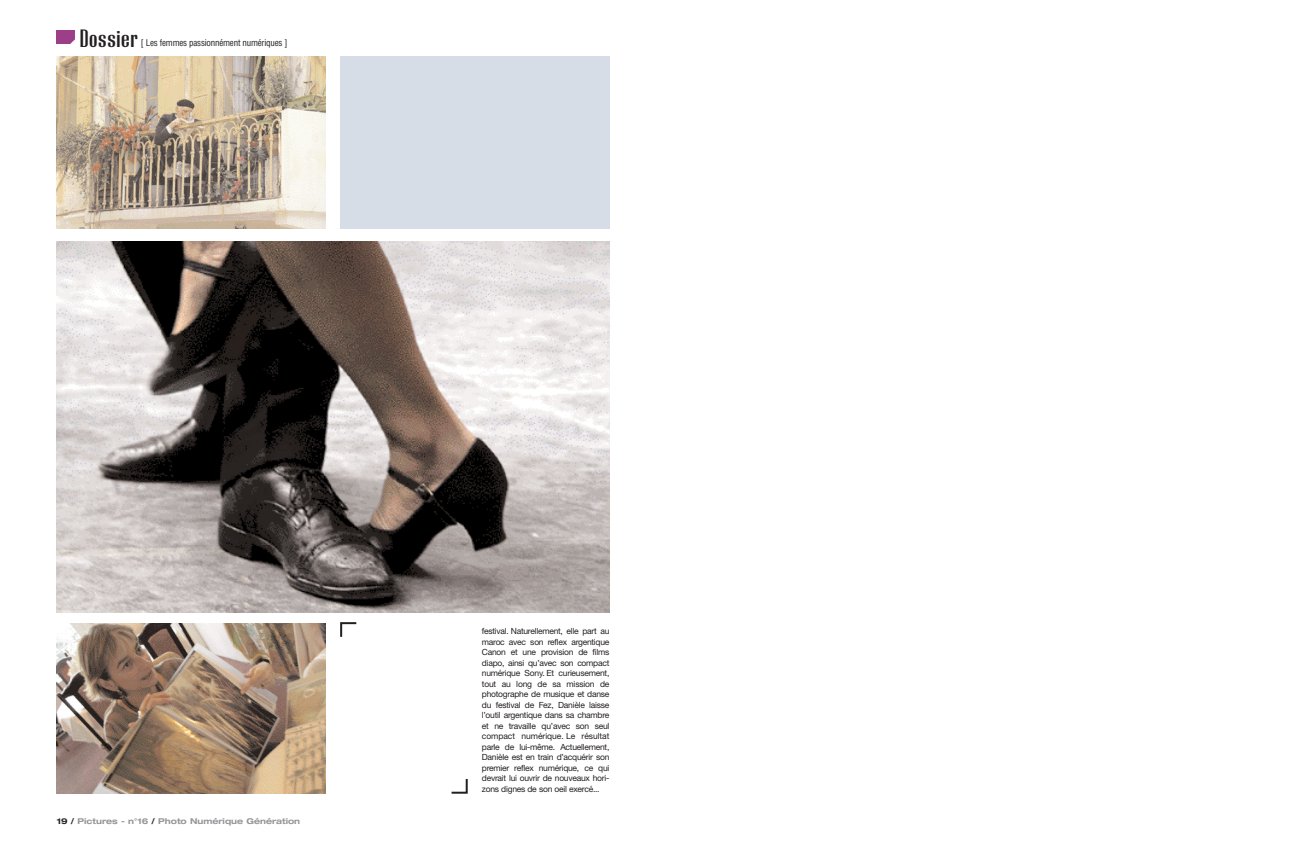
<style>
.page{position:relative;width:1303px;height:850px;background:#fff}
.page>*{position:absolute;margin:0;border:0;box-sizing:border-box;transform-origin:0 0}
.t1{font:26.1px "Cg Radiant Bd Ex Cd";color:#231f20}
.t2{font:condensed 9px "Helvetica";letter-spacing:-.025em;color:#231f20}
.t3{font:8.5px/10.5px "Helvetica Neue";letter-spacing:-.03em;color:#231f20;text-align:justify}
.t4{font:700 expanded 8px "Helvetica Neue";color:#939598}
.s1{color:#231f20}
</style>
<div class="page">
<img style="left:57px;top:57px;width:269px;height:172px">
<div style="left:340px;top:57px;width:269px;height:172px;background:#d7dde6"></div>
<img style="left:57px;top:241px;width:552px;height:372px">
<img style="left:57px;top:624px;width:269px;height:170px">
<svg style="left:340px;top:622px;width:17px;height:15px"></svg>
<svg style="left:451px;top:779px;width:17px;height:15px"></svg>
<img style="left:57px;top:30px;width:17px;height:14px">
<h1 class="t1" style="left:79px;top:29px;width:60px">Dossier</h1>
<p class="t2" style="left:141px;top:39px;width:148px">[ Les femmes passionnément numériques ]</p>
<p class="t4" style="left:57px;top:818px;width:245px"><span class="s1">19 /</span> Pictures - n°16 <span class="s1">/</span> Photo Numérique Génération</p>
<p class="t3" style="left:482px;top:627px;width:129px">festival. Naturellement, elle part au maroc avec son reflex argentique Canon et une provision de films diapo, ainsi qu’avec son compact numérique Sony. Et curieusement, tout au long de sa mission de photographe de musique et danse du festival de Fez, Danièle laisse l’outil argentique dans sa chambre et ne travaille qu’avec son seul compact numérique. Le résultat parle de lui-même. Actuellement, Danièle est en train d’acquérir son premier reflex numérique, ce qui devrait lui ouvrir de nouveaux hori&shy;zons dignes de son oeil exercé...</p>
</div>
